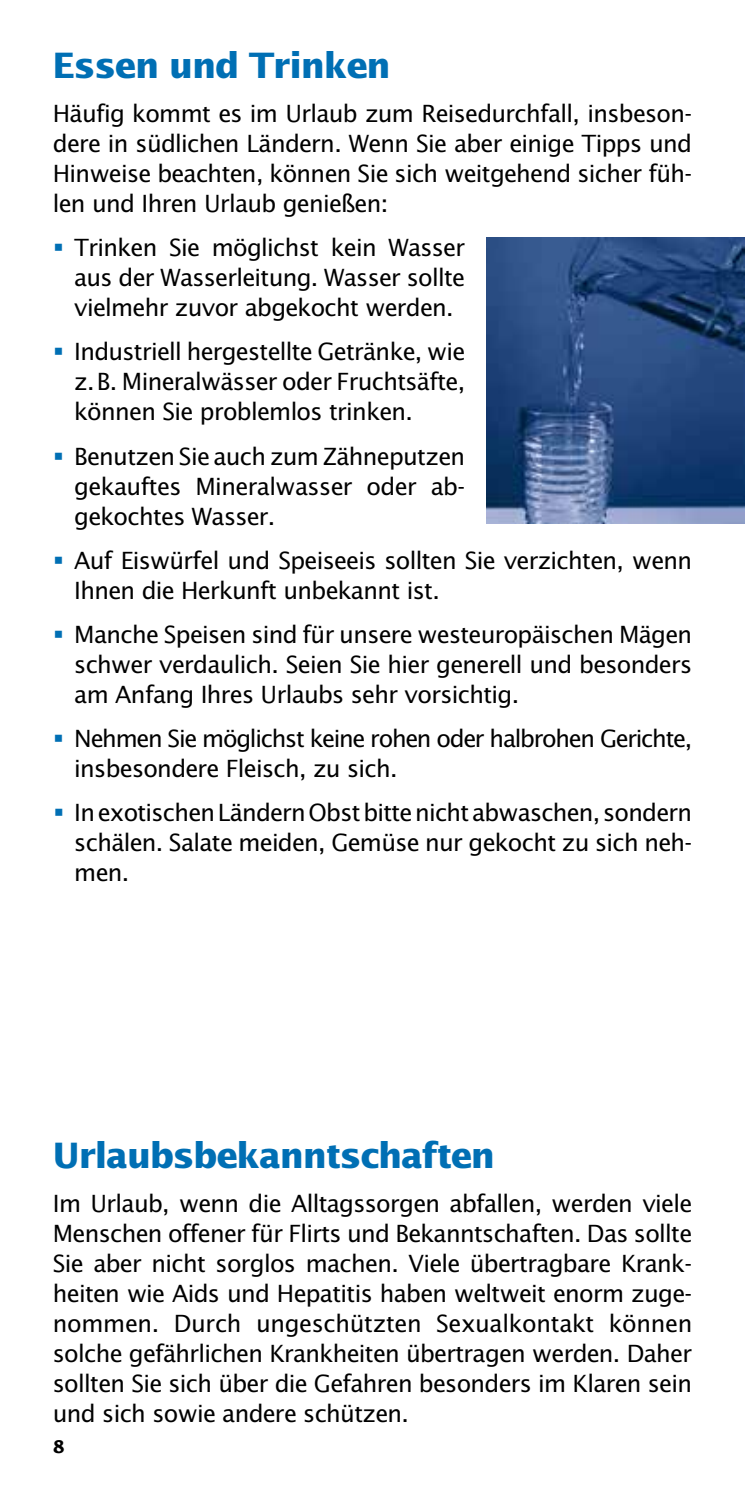
<style>
.page{position:relative;width:745px;height:1489px;background:#fff}
.page>*{position:absolute;margin:0;border:0;box-sizing:border-box;transform-origin:0 0}
.t1{font:35px "IKK Lucida Sans MM Bold";color:#006fb4}
.t2{font:23.75px/30px "IKK Lucida Sans MM Roman";color:#000;text-align:justify}
.t3{font:23.75px/30px "IKK Lucida Sans MM Roman";letter-spacing:-.025em;color:#000}
.t4{font:17.5px "IKK Lucida Sans MM Bold";color:#000}
.s1{color:#006fb4}
</style>
<div class="page">
<img style="left:486px;top:237px;width:258px;height:286px">
<h1 class="t1" style="left:53px;top:45px;width:338px">Essen und Trinken</h1>
<p class="t2" style="left:53px;top:98px;width:639px">Häufig kommt es im Urlaub zum Reisedurchfall, insbeson&shy;dere in südlichen Ländern. Wenn Sie aber einige Tipps und Hinweise beachten, können Sie sich weitgehend sicher füh&shy;len und Ihren Urlaub genießen:</p>
<p class="t2" style="left:74px;top:232px;width:391px;text-indent:-21px"><span class="s1">▪</span> Trinken Sie möglichst kein Wasser aus der Wasserleitung. Wasser sollte vielmehr zuvor abgekocht werden.</p>
<p class="t2" style="left:74px;top:337px;width:391px;text-indent:-21px"><span class="s1">▪</span> Industriell hergestellte Getränke, wie z.B. Mineralwässer oder Fruchtsäfte, können Sie problemlos trinken.</p>
<p class="t2" style="left:74px;top:441px;width:391px;text-indent:-21px"><span class="s1">▪</span> Benutzen Sie auch zum Zähneputzen gekauftes Mineralwasser oder ab&shy;gekochtes Wasser.</p>
<p class="t2" style="left:75px;top:545px;width:618px;text-indent:-21px"><span class="s1">▪</span> Auf Eiswürfel und Speiseeis sollten Sie verzichten, wenn<br>Ihnen die Herkunft unbekannt ist.</p>
<p class="t2" style="left:75px;top:619px;width:618px;text-indent:-21px"><span class="s1">▪</span> Manche Speisen sind für unsere westeuropäischen Mägen schwer verdaulich. Seien Sie hier generell und besonders am Anfang Ihres Urlaubs sehr vorsichtig.</p>
<p class="t3" style="left:75px;top:723px;width:618px;text-indent:-21px"><span class="s1">▪</span> Nehmen Sie möglichst keine rohen oder halbrohen Gerichte, insbesondere Fleisch, zu sich.</p>
<p class="t2" style="left:75px;top:797px;width:618px;text-indent:-21px"><span class="s1">▪</span> In exotischen Ländern Obst bitte nicht abwaschen, sondern schälen. Salate meiden, Gemüse nur gekocht zu sich neh&shy;men.</p>
<h1 class="t1" style="left:53px;top:1134px;width:442px">Urlaubsbekanntschaften</h1>
<p class="t2" style="left:53px;top:1188px;width:640px">Im Urlaub, wenn die Alltagssorgen abfallen, werden viele Menschen offener für Flirts und Bekanntschaften. Das sollte Sie aber nicht sorglos machen. Viele übertragbare Krank&shy;heiten wie Aids und Hepatitis haben weltweit enorm zuge&shy;nommen. Durch ungeschützten Sexualkontakt können solche gefährlichen Krankheiten übertragen werden. Daher sollten Sie sich über die Gefahren besonders im Klaren sein und sich sowie andere schützen.</p>
<p class="t4" style="left:53px;top:1436px;width:13px">8</p>
</div>
